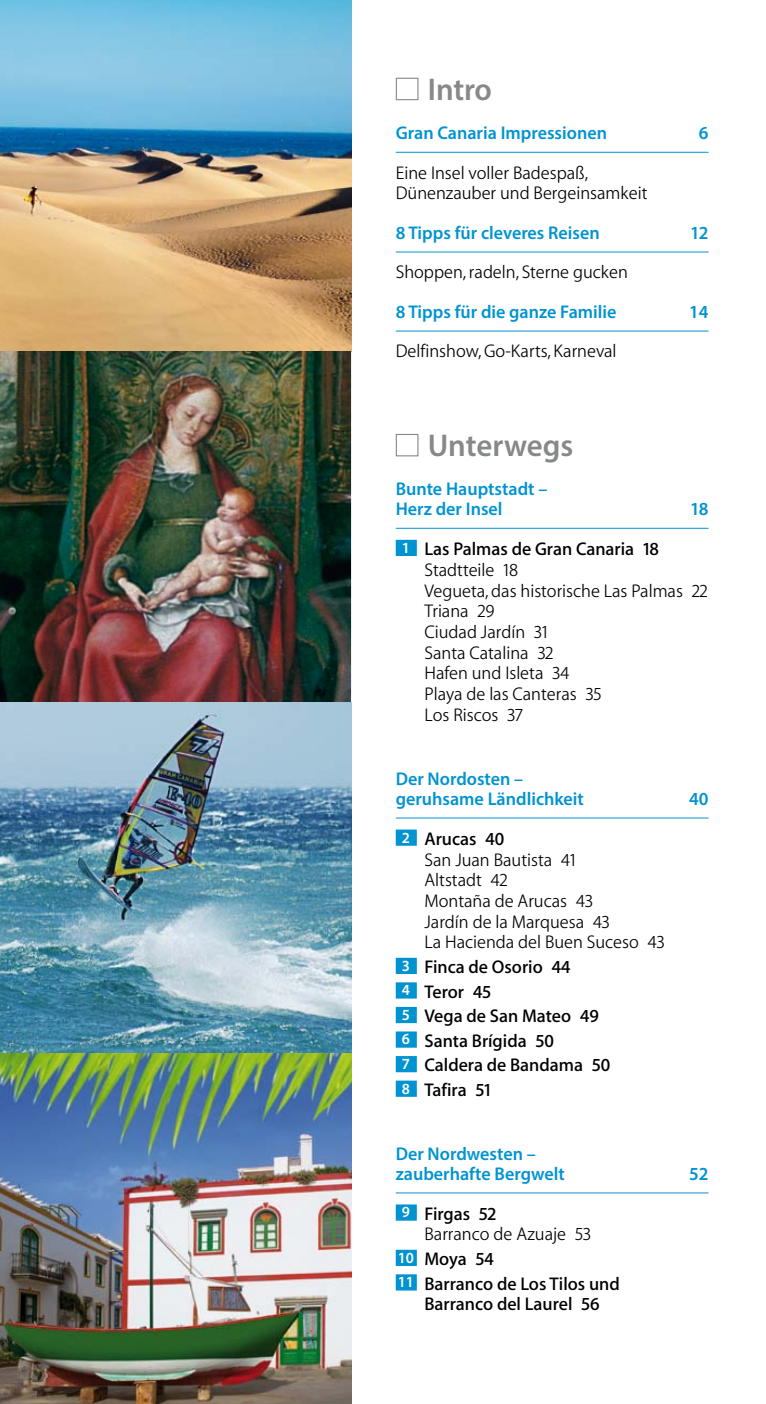
<style>
.page{position:relative;width:766px;height:1404px;background:#fff}
.page>*{position:absolute;margin:0;border:0;box-sizing:border-box;transform-origin:0 0}
.t1{font:600 31.5px "Myriad Pro";color:#87888a}
.t2{font:300 18.45px/20.7px "ADAC Myriad OT";color:#000}
.t3{font:600 18.45px/19.8px "Myriad Pro";color:#0093d1}
.t4{font:700 18.45px/24.5px "ADAC Myriad OT";color:#000}
.s1{font-family:"Myriad Pro";font-weight:600;color:#0093d1}
.s2{font-family:"Myriad Pro";font-weight:600;font-size:15.53px;color:#fff}
.s3{font-weight:700}
</style>
<div class="page">
<hr style="left:395px;top:152px;width:313px;height:1px;background:#0093d1">
<hr style="left:395px;top:251px;width:313px;height:1px;background:#0093d1">
<hr style="left:395px;top:330px;width:313px;height:1px;background:#0093d1">
<hr style="left:395px;top:528px;width:313px;height:1px;background:#0093d1">
<div style="left:395px;top:539px;width:21px;height:17px;background:#0093d1"></div>
<hr style="left:395px;top:817px;width:313px;height:1px;background:#0093d1">
<div style="left:395px;top:829px;width:21px;height:16px;background:#0093d1"></div>
<div style="left:395px;top:957px;width:21px;height:16px;background:#0093d1"></div>
<div style="left:395px;top:982px;width:21px;height:16px;background:#0093d1"></div>
<div style="left:395px;top:1006px;width:21px;height:17px;background:#0093d1"></div>
<div style="left:395px;top:1031px;width:21px;height:16px;background:#0093d1"></div>
<div style="left:395px;top:1055px;width:21px;height:17px;background:#0093d1"></div>
<div style="left:395px;top:1080px;width:21px;height:16px;background:#0093d1"></div>
<hr style="left:395px;top:1192px;width:313px;height:1px;background:#0093d1">
<div style="left:395px;top:1204px;width:21px;height:16px;background:#0093d1"></div>
<div style="left:395px;top:1249px;width:21px;height:16px;background:#0093d1"></div>
<div style="left:395px;top:1274px;width:21px;height:16px;background:#0093d1"></div>
<div style="left:395px;top:78px;width:23px;height:22px;border:1px solid #87888a"></div>
<div style="left:395px;top:434px;width:23px;height:22px;border:1px solid #87888a"></div>
<img style="left:0;top:0;width:351px;height:1403px">
<p class="t1" style="left:427px;top:70px;width:66px">Intro</p>
<p class="t3" style="left:395px;top:123px;width:213px">Gran Canaria Impressionen</p>
<p class="t3" style="left:698px;top:123px;width:11px">6</p>
<p class="t2" style="left:395px;top:162px;width:253px">Eine Insel voller Badespaß,<br>Dünenzauber und Bergeinsamkeit</p>
<p class="t3" style="left:395px;top:222px;width:205px">8 Tipps für cleveres Reisen</p>
<p class="t3" style="left:689px;top:222px;width:20px">12</p>
<p class="t2" style="left:395px;top:253px;width:233px;line-height:39.6px">Shoppen, radeln, Sterne gucken<br><span class="s1">8 Tipps für die ganze Familie</span></p>
<p class="t3" style="left:689px;top:301px;width:21px">14</p>
<p class="t2" style="left:395px;top:341px;width:222px">Delfinshow, Go-Karts, Karneval</p>
<p class="t1" style="left:427px;top:426px;width:147px">Unterwegs</p>
<p class="t3" style="left:395px;top:479px;width:153px">Bunte Hauptstadt –<br>Herz der Insel</p>
<p class="t3" style="left:689px;top:498px;width:20px">18</p>
<p class="t2" style="left:424px;top:539px;width:284px;text-indent:-23px"><span class="s2">1</span> <span class="s3">Las Palmas de Gran Canaria 18<br></span>Stadtteile 18<br>Vegueta, das historische Las Palmas 22<br>Triana 29<br>Ciudad Jardín 31<br>Santa Catalina 32<br>Hafen und Isleta 34<br>Playa de las Canteras 35<br>Los Riscos 37</p>
<p class="t3" style="left:395px;top:768px;width:189px">Der Nordosten – geruhsame Ländlichkeit</p>
<p class="t2" style="left:424px;top:828px;width:241px;text-indent:-23px"><span class="s2">2</span> <span class="s3">Arucas 40<br></span>San Juan Bautista 41<br>Altstadt 42<br>Montaña de Arucas 43<br>Jardín de la Marquesa 43<br>La Hacienda del Buen Suceso 43</p>
<p class="t4" style="left:402px;top:954px;width:210px"><span class="s2">3</span> Finca de Osorio 44<br><span class="s2">4</span> Teror 45<br><span class="s2">5</span> Vega de San Mateo 49<br><span class="s2">6</span> Santa Brígida 50<br><span class="s2">7</span> Caldera de Bandama 50<br><span class="s2">8</span> Tafira 51</p>
<p class="t3" style="left:395px;top:1143px;width:170px">Der Nordwesten – zauberhafte Bergwelt</p>
<p class="t2" style="left:424px;top:1203px;width:168px;text-indent:-23px"><span class="s2">9</span> <span class="s3">Firgas 52<br></span>Barranco de Azuaje 53</p>
<p class="t4" style="left:397px;top:1246px;width:223px"><span class="s2">10</span> Moya 54<br><span class="s2">11</span> Barranco de Los Tilos und</p>
<p class="t4" style="left:424px;top:1291px;width:177px">Barranco del Laurel 56</p>
<p class="t3" style="left:689px;top:788px;width:21px">40</p>
<p class="t3" style="left:689px;top:1163px;width:21px">52</p>
</div>
